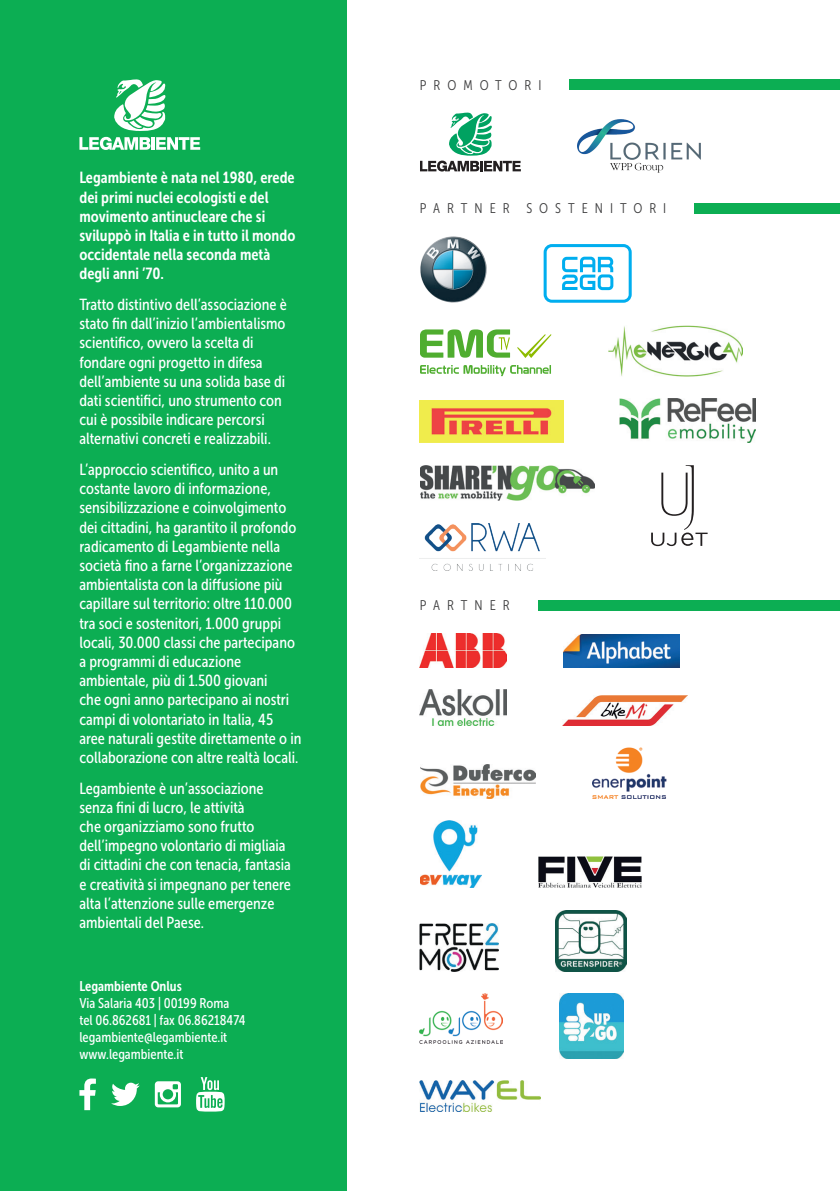
<style>
.page{position:relative;width:840px;height:1191px;background:#fff}
.page>*{position:absolute;margin:0;border:0;box-sizing:border-box;transform-origin:0 0}
.t1{font:16px/19.2px "Museo Sans Cond 500";color:#fff}
.t2{font:16px/19.2px "Museo Sans Cond 700";color:#fff}
.t3{font:14px "Museo Sans Cond 500";color:#fff}
.t4{font:14px "Museo Sans Cond 300";letter-spacing:.5em;color:#3e3e3f}
.t5{font:14px "Museo Sans Cond 700";color:#fff}
</style>
<div class="page">
<div style="left:0;top:0;width:346px;height:1191px;background:#0cae53"></div>
<svg style="left:79px;top:1078px;width:17px;height:32px"></svg>
<svg style="left:111px;top:1082px;width:29px;height:24px"></svg>
<svg style="left:155px;top:1081px;width:26px;height:26px"></svg>
<svg style="left:196px;top:1077px;width:28px;height:34px"></svg>
<svg style="left:79px;top:79px;width:121px;height:71px"></svg>
<svg style="left:420px;top:113px;width:100px;height:58px"></svg>
<img style="left:577px;top:120px;width:122px;height:53px">
<div style="left:569px;top:79px;width:270px;height:11px;background:#0cae53"></div>
<img style="left:420px;top:236px;width:66px;height:67px">
<svg style="left:543px;top:244px;width:88px;height:59px"></svg>
<svg style="left:420px;top:365px;width:130px;height:11px"></svg>
<svg style="left:420px;top:329px;width:90px;height:29px"></svg>
<svg style="left:517px;top:334px;width:34px;height:24px"></svg>
<img style="left:608px;top:325px;width:134px;height:51px">
<img style="left:420px;top:401px;width:143px;height:41px">
<img style="left:619px;top:399px;width:135px;height:43px">
<svg style="left:651px;top:465px;width:56px;height:81px"></svg>
<img style="left:420px;top:465px;width:174px;height:35px">
<img style="left:420px;top:523px;width:124px;height:47px">
<div style="left:694px;top:203px;width:145px;height:10px;background:#0cae53"></div>
<img style="left:420px;top:690px;width:86px;height:35px">
<img style="left:563px;top:696px;width:124px;height:29px">
<img style="left:420px;top:764px;width:115px;height:34px">
<img style="left:592px;top:748px;width:74px;height:50px">
<img style="left:420px;top:821px;width:61px;height:66px">
<img style="left:538px;top:857px;width:103px;height:30px">
<img style="left:420px;top:923px;width:78px;height:48px">
<img style="left:555px;top:910px;width:70px;height:61px">
<img style="left:420px;top:993px;width:82px;height:50px">
<img style="left:559px;top:993px;width:64px;height:65px">
<img style="left:420px;top:1080px;width:120px;height:31px">
<img style="left:563px;top:634px;width:116px;height:33px">
<img style="left:420px;top:633px;width:86px;height:34px">
<div style="left:537px;top:600px;width:302px;height:10px;background:#0cae53"></div>
<p class="t2" style="left:79px;top:168px;width:217px">Legambiente è nata nel 1980, erede dei primi nuclei ecologisti e del movimento antinucleare che si sviluppò in Italia e in tutto il mondo occidentale nella seconda metà degli anni ’70.</p>
<p class="t1" style="left:79px;top:295px;width:209px">Tratto distintivo dell’associazione è stato fin dall’inizio l’ambientalismo scientifico, ovvero la scelta di fondare ogni progetto in difesa dell’ambiente su una solida base di dati scientifici, uno strumento con cui è possibile indicare percorsi alternativi concreti e realizzabili.</p>
<p class="t1" style="left:79px;top:460px;width:223px">L’approccio scientifico, unito a un costante lavoro di informazione, sensibilizzazione e coinvolgimento dei cittadini, ha garantito il profondo radicamento di Legambiente nella società fino a farne l’organizzazione ambientalista con la diffusione più capillare sul territorio: oltre 110.000 tra soci e sostenitori, 1.000 gruppi locali, 30.000 classi che partecipano a programmi di educazione ambientale, più di 1.500 giovani<br>che ogni anno partecipano ai nostri campi di volontariato in Italia, 45 aree naturali gestite direttamente o in collaborazione con altre realtà locali.</p>
<p class="t1" style="left:79px;top:778px;width:213px">Legambiente è un’associazione senza fini di lucro, le attività<br>che organizziamo sono frutto dell’impegno volontario di migliaia di cittadini che con tenacia, fantasia e creatività si impegnano per tenere alta l’attenzione sulle emergenze ambientali del Paese.</p>
<p class="t5" style="left:79px;top:978px;width:104px">Legambiente Onlus</p>
<p class="t3" style="left:79px;top:995px;width:151px">Via Salaria 403 | 00199 Roma</p>
<p class="t3" style="left:79px;top:1012px;width:167px">tel 06.862681 | fax 06.86218474</p>
<p class="t3" style="left:79px;top:1029px;width:149px">legambiente@legambiente.it</p>
<p class="t3" style="left:79px;top:1046px;width:105px">www.legambiente.it</p>
<p class="t4" style="left:420px;top:78px;width:123px">PROMOTORI</p>
<p class="t4" style="left:420px;top:201px;width:248px">PARTNER SOSTENITORI</p>
<p class="t4" style="left:420px;top:598px;width:91px">PARTNER</p>
</div>
